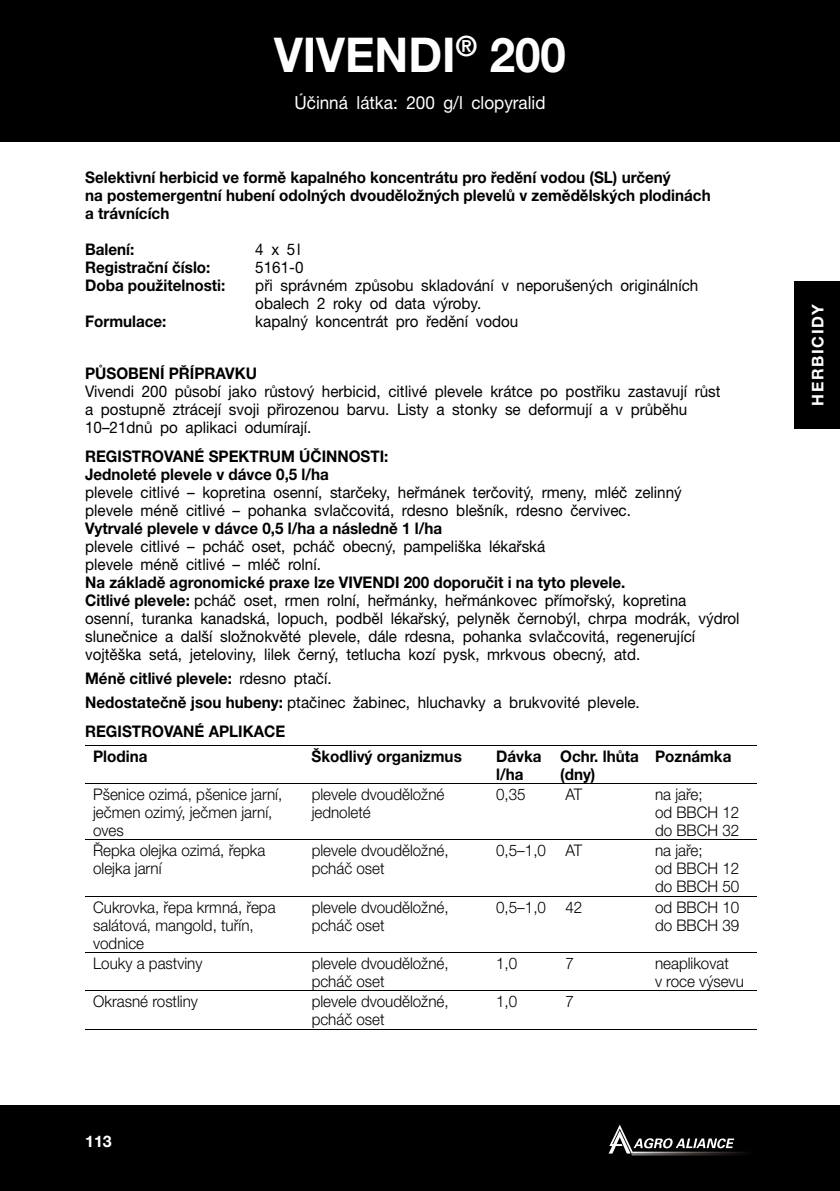
<style>
.page{position:relative;width:840px;height:1191px;background:#fff}
.page>*{position:absolute;margin:0;border:0;box-sizing:border-box;transform-origin:0 0}
.t1{font:700 48px "Helvetica Neue CE";color:#fff;scale:.95 1}
.t2{font:18px "Helvetica Neue CE";color:#fff;scale:.95 1}
.t3{font:16px/18px "Helvetica Neue CE";color:#000;scale:.95 1}
.t4{font:300 16px/18px "Helvetica Neue CE";color:#000;scale:.95 1}
.t5{font:700 16px/18px "Helvetica Neue CE";color:#000;scale:.95 1}
.t6{font:700 16px "Helvetica Neue CE";letter-spacing:.1em;color:#fff}
.s1{font-weight:700}
</style>
<div class="page">
<div style="left:0;top:1106px;width:839px;height:85px;background:#000"></div>
<svg style="left:631px;top:1154px;width:108px;height:1px"></svg>
<svg style="left:608px;top:1124px;width:139px;height:30px"></svg>
<div style="left:0;top:0;width:839px;height:142px;background:#000"></div>
<div style="left:794px;top:281px;width:45px;height:147px;background:#000"></div>
<hr style="left:85px;top:745px;width:218px;height:1px;background:#000">
<hr style="left:303px;top:745px;width:185px;height:1px;background:#000">
<hr style="left:488px;top:745px;width:69px;height:1px;background:#000">
<hr style="left:557px;top:745px;width:89px;height:1px;background:#000">
<hr style="left:646px;top:745px;width:110px;height:1px;background:#000">
<hr style="left:85px;top:783px;width:218px;height:1px;background:#000">
<hr style="left:303px;top:783px;width:185px;height:1px;background:#000">
<hr style="left:488px;top:783px;width:69px;height:1px;background:#000">
<hr style="left:557px;top:783px;width:89px;height:1px;background:#000">
<hr style="left:646px;top:783px;width:110px;height:1px;background:#000">
<hr style="left:85px;top:839px;width:218px;height:1px;background:#000">
<hr style="left:303px;top:839px;width:185px;height:1px;background:#000">
<hr style="left:488px;top:839px;width:69px;height:1px;background:#000">
<hr style="left:557px;top:839px;width:89px;height:1px;background:#000">
<hr style="left:646px;top:839px;width:110px;height:1px;background:#000">
<hr style="left:85px;top:896px;width:218px;height:1px;background:#000">
<hr style="left:303px;top:896px;width:185px;height:1px;background:#000">
<hr style="left:488px;top:896px;width:69px;height:1px;background:#000">
<hr style="left:557px;top:896px;width:89px;height:1px;background:#000">
<hr style="left:646px;top:896px;width:110px;height:1px;background:#000">
<hr style="left:85px;top:952px;width:218px;height:1px;background:#000">
<hr style="left:303px;top:952px;width:185px;height:1px;background:#000">
<hr style="left:488px;top:952px;width:69px;height:1px;background:#000">
<hr style="left:557px;top:952px;width:89px;height:1px;background:#000">
<hr style="left:646px;top:952px;width:110px;height:1px;background:#000">
<hr style="left:85px;top:990px;width:218px;height:1px;background:#000">
<hr style="left:303px;top:990px;width:185px;height:1px;background:#000">
<hr style="left:488px;top:990px;width:69px;height:1px;background:#000">
<hr style="left:557px;top:990px;width:89px;height:1px;background:#000">
<hr style="left:646px;top:990px;width:110px;height:1px;background:#000">
<hr style="left:85px;top:1029px;width:218px;height:1px;background:#000">
<hr style="left:303px;top:1029px;width:185px;height:1px;background:#000">
<hr style="left:488px;top:1029px;width:69px;height:1px;background:#000">
<hr style="left:557px;top:1029px;width:89px;height:1px;background:#000">
<hr style="left:646px;top:1029px;width:110px;height:1px;background:#000">
<h1 class="t1" style="left:274px;top:28px;width:308px">VIVENDI<sup>®</sup> 200</h1>
<p class="t2" style="left:294px;top:92px;width:266px">Účinná látka: 200 g/l clopyralid</p>
<p class="t5" style="left:85px;top:168px;width:659px">Selektivní herbicid ve formě kapalného koncentrátu pro ředění vodou (SL) určený<br>na postemergentní hubení odolných dvouděložných plevelů v zemědělských plodinách a trávnících</p>
<p class="t5" style="left:85px;top:240px;width:53px">Balení:</p>
<p class="t3" style="left:255px;top:240px;width:49px">4 x 5 l</p>
<p class="t5" style="left:85px;top:258px;width:133px">Registrační číslo:</p>
<p class="t3" style="left:255px;top:258px;width:52px">5161-0</p>
<p class="t5" style="left:85px;top:276px;width:149px">Doba použitelnosti:</p>
<p class="t3" style="left:255px;top:276px;width:467px">při správném způsobu skladování v neporušených originálních obalech 2 roky od data výroby.</p>
<p class="t5" style="left:85px;top:312px;width:87px">Formulace:</p>
<p class="t3" style="left:255px;top:312px;width:278px">kapalný koncentrát pro ředění vodou</p>
<p class="t5" style="left:85px;top:364px;width:182px">PŮSOBENÍ PŘÍPRAVKU</p>
<p class="t3" style="left:85px;top:382px;width:670px">Vivendi 200 působí jako růstový herbicid, citlivé plevele krátce po postřiku zastavují růst a postupně ztrácejí svoji přirozenou barvu. Listy a stonky se deformují a v průběhu<br>10–21dnů po aplikaci odumírají.</p>
<p class="t5" style="left:85px;top:447px;width:320px">REGISTROVANÉ SPEKTRUM ÚČINNOSTI:<br>Jednoleté plevele v dávce 0,5 l/ha</p>
<p class="t3" style="left:85px;top:483px;width:629px">plevele citlivé – kopretina osenní, starčeky, heřmánek terčovitý, rmeny, mléč zelinný plevele méně citlivé – pohanka svlačcovitá, rdesno blešník, rdesno červivec.</p>
<p class="t5" style="left:85px;top:519px;width:377px">Vytrvalé plevele v dávce 0,5 l/ha a následně 1 l/ha</p>
<p class="t3" style="left:85px;top:537px;width:485px">plevele citlivé – pcháč oset, pcháč obecný, pampeliška lékařská plevele méně citlivé – mléč rolní.</p>
<p class="t3" style="left:85px;top:573px;width:690px"><span class="s1">Na základě agronomické praxe lze VIVENDI 200 doporučit i na tyto plevele.<br>Citlivé plevele:</span> pcháč oset, rmen rolní, heřmánky, heřmánkovec přímořský, kopretina<br>osenní, turanka kanadská, lopuch, podběl lékařský, pelyněk černobýl, chrpa modrák, výdrol slunečnice a další složnokvěté plevele, dále rdesna, pohanka svlačcovitá, regenerující vojtěška setá, jeteloviny, lilek černý, tetlucha kozí pysk, mrkvous obecný, atd.</p>
<p class="t3" style="left:85px;top:666px;width:585px;line-height:23.6px"><span class="s1">Méně citlivé plevele:</span> rdesno ptačí.<br><span class="s1">Nedostatečně jsou hubeny:</span> ptačinec žabinec, hluchavky a brukvovité plevele.</p>
<p class="t5" style="left:93px;top:719px;width:204px;line-height:24.8px;text-indent:-8px">REGISTROVANÉ APLIKACE<br>Plodina</p>
<p class="t5" style="left:311px;top:747px;width:159px">Škodlivý organizmus</p>
<p class="t5" style="left:496px;top:747px;width:49px">Dávka l/ha</p>
<p class="t5" style="left:560px;top:747px;width:84px">Ochr. lhůta (dny)</p>
<p class="t5" style="left:654px;top:747px;width:82px">Poznámka</p>
<p class="t4" style="left:93px;top:785px;width:200px">Pšenice ozimá, pšenice jarní, ječmen ozimý, ječmen jarní, oves</p>
<p class="t4" style="left:311px;top:785px;width:141px">plevele dvouděložné jednoleté</p>
<p class="t4" style="left:496px;top:785px;width:33px">0,35</p>
<p class="t4" style="left:565px;top:785px;width:20px">AT</p>
<p class="t4" style="left:654px;top:785px;width:90px">na jaře;<br>od BBCH 12 do BBCH 32</p>
<p class="t4" style="left:93px;top:841px;width:183px">Řepka olejka ozimá, řepka olejka jarní</p>
<p class="t4" style="left:311px;top:841px;width:146px">plevele dvouděložné, pcháč oset</p>
<p class="t4" style="left:496px;top:841px;width:92px">0,5–1,0 AT</p>
<p class="t4" style="left:654px;top:841px;width:90px">na jaře;<br>od BBCH 12 do BBCH 50</p>
<p class="t4" style="left:93px;top:898px;width:193px">Cukrovka, řepa krmná, řepa salátová, mangold, tuřín, vodnice</p>
<p class="t4" style="left:311px;top:898px;width:146px">plevele dvouděložné, pcháč oset</p>
<p class="t4" style="left:496px;top:898px;width:92px">0,5–1,0 42</p>
<p class="t4" style="left:654px;top:898px;width:90px">od BBCH 10 do BBCH 39</p>
<p class="t4" style="left:93px;top:954px;width:116px">Louky a pastviny</p>
<p class="t4" style="left:311px;top:954px;width:146px">plevele dvouděložné, pcháč oset</p>
<p class="t4" style="left:496px;top:954px;width:24px">1,0</p>
<p class="t4" style="left:565px;top:954px;width:10px">7</p>
<p class="t4" style="left:654px;top:954px;width:95px">neaplikovat<br>v roce výsevu</p>
<p class="t4" style="left:93px;top:992px;width:112px">Okrasné rostliny</p>
<p class="t4" style="left:311px;top:992px;width:146px">plevele dvouděložné, pcháč oset</p>
<p class="t4" style="left:496px;top:992px;width:24px">1,0</p>
<p class="t4" style="left:565px;top:992px;width:10px">7</p>
<p class="t6" style="left:85px;top:1132px;width:28px">113</p>
<p class="t6" style="left:808px;top:405px;width:103px;rotate:-90deg">HERBICIDY</p>
</div>
